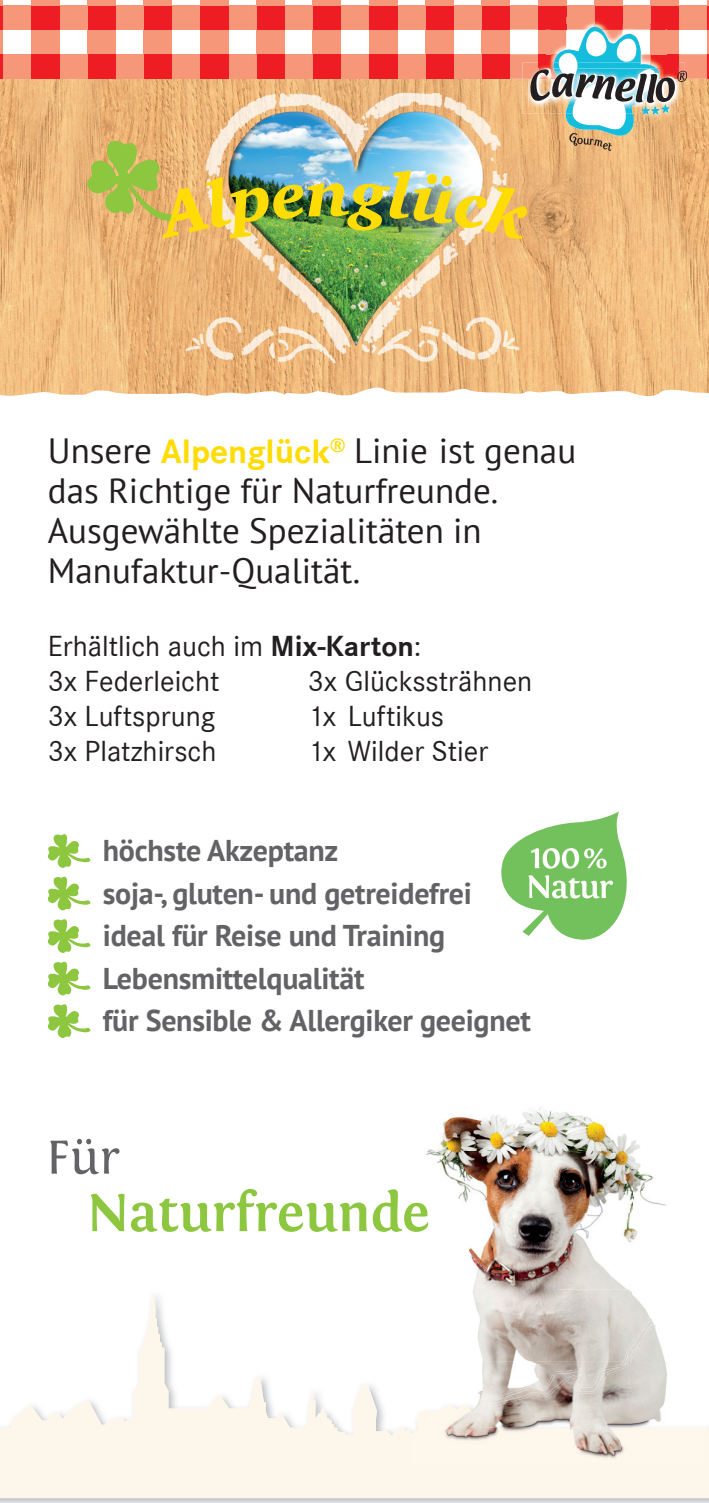
<style>
.page{position:relative;width:709px;height:1503px;background:#fff}
.page>*{position:absolute;margin:0;border:0;box-sizing:border-box;transform-origin:0 0}
.t1{font:700 55px "Fontin";color:#8dc63f}
.t2{font:50px "Fontin";color:#636366}
.t3{font:35px/40px "PT Sans";color:#231f20}
.t4{font:700 30px/42.5px "PT Sans";letter-spacing:-.01em;color:#636366}
.t5{font:30px/35px "Corporate S";color:#231f20}
.s1{font-family:"Corporate S";font-weight:700;color:#ffdc06}
.s2{font-weight:700}
</style>
<div class="page">
<img style="left:0;top:79px;width:709px;height:305px">
<svg style="left:47px;top:834px;width:44px;height:34px"></svg>
<svg style="left:47px;top:876px;width:44px;height:34px"></svg>
<svg style="left:47px;top:919px;width:44px;height:34px"></svg>
<svg style="left:47px;top:961px;width:44px;height:34px"></svg>
<svg style="left:47px;top:1004px;width:44px;height:34px"></svg>
<div style="left:59px;top:54px;width:28px;height:25px;background:#f6977a"></div>
<div style="left:31px;top:54px;width:28px;height:25px;background:#ee1d23"></div>
<div style="left:3px;top:54px;width:28px;height:25px;background:#f6977a"></div>
<hr style="left:0;top:54px;width:3px;height:25px;background:#ee1d23">
<div style="left:31px;top:30px;width:28px;height:24px;background:#f6977a"></div>
<div style="left:59px;top:5px;width:28px;height:25px;background:#f6977a"></div>
<div style="left:31px;top:5px;width:28px;height:25px;background:#ee1d23"></div>
<div style="left:3px;top:5px;width:28px;height:25px;background:#f6977a"></div>
<hr style="left:0;top:30px;width:3px;height:24px;background:#f6977a">
<hr style="left:0;top:5px;width:3px;height:25px;background:#ee1d23">
<div style="left:31px;top:0;width:28px;height:5px;background:#f6977a"></div>
<svg style="left:0;top:0;width:3px;height:5px"></svg>
<svg style="left:0;top:384px;width:709px;height:13px"></svg>
<img style="left:85px;top:0;width:624px;height:239px">
<svg style="left:0;top:1293px;width:709px;height:204px;fill:#fdf6ea"></svg>
<svg style="left:501px;top:811px;width:126px;height:129px"></svg>
<img style="left:426px;top:1106px;width:227px;height:92px">
<img style="left:632px;top:1406px;width:73px;height:56px">
<svg style="left:331px;top:1198px;width:378px;height:208px"></svg>
<img style="left:576px;top:1289px;width:114px;height:105px">
<img style="left:578px;top:1289px;width:112px;height:103px">
<img style="left:411px;top:1374px;width:174px;height:31px">
<img style="left:411px;top:1405px;width:221px;height:57px">
<p class="t3" style="left:48px;top:430px;width:530px">Unsere <span class="s1">Alpenglück</span><sup>®</sup> Linie ist genau das Richtige für Naturfreunde.<br>Ausgewählte Spezialitäten in<br>Manufaktur-Qualität.</p>
<p class="t5" style="left:48px;top:628px;width:375px">Erhältlich auch im <span class="s2">Mix-Karton</span>:<br>3x Federleicht</p>
<p class="t5" style="left:308px;top:663px;width:226px">3x Glückssträhnen</p>
<p class="t5" style="left:48px;top:698px;width:169px">3x Luftsprung</p>
<p class="t5" style="left:308px;top:698px;width:138px">1x Luftikus</p>
<p class="t5" style="left:48px;top:733px;width:170px">3x Platzhirsch</p>
<p class="t5" style="left:308px;top:733px;width:182px">1x Wilder Stier</p>
<p class="t4" style="left:103px;top:828px;width:429px">höchste Akzeptanz<br>soja-, gluten- und getreidefrei ideal für Reise und Training<br>Lebensmittelqualität<br>für Sensible &amp; Allergiker geeignet</p>
<h2 class="t2" style="left:46px;top:1129px;width:75px">Für</h2>
<h1 class="t1" style="left:87px;top:1182px;width:345px">Naturfreunde</h1>
</div>
